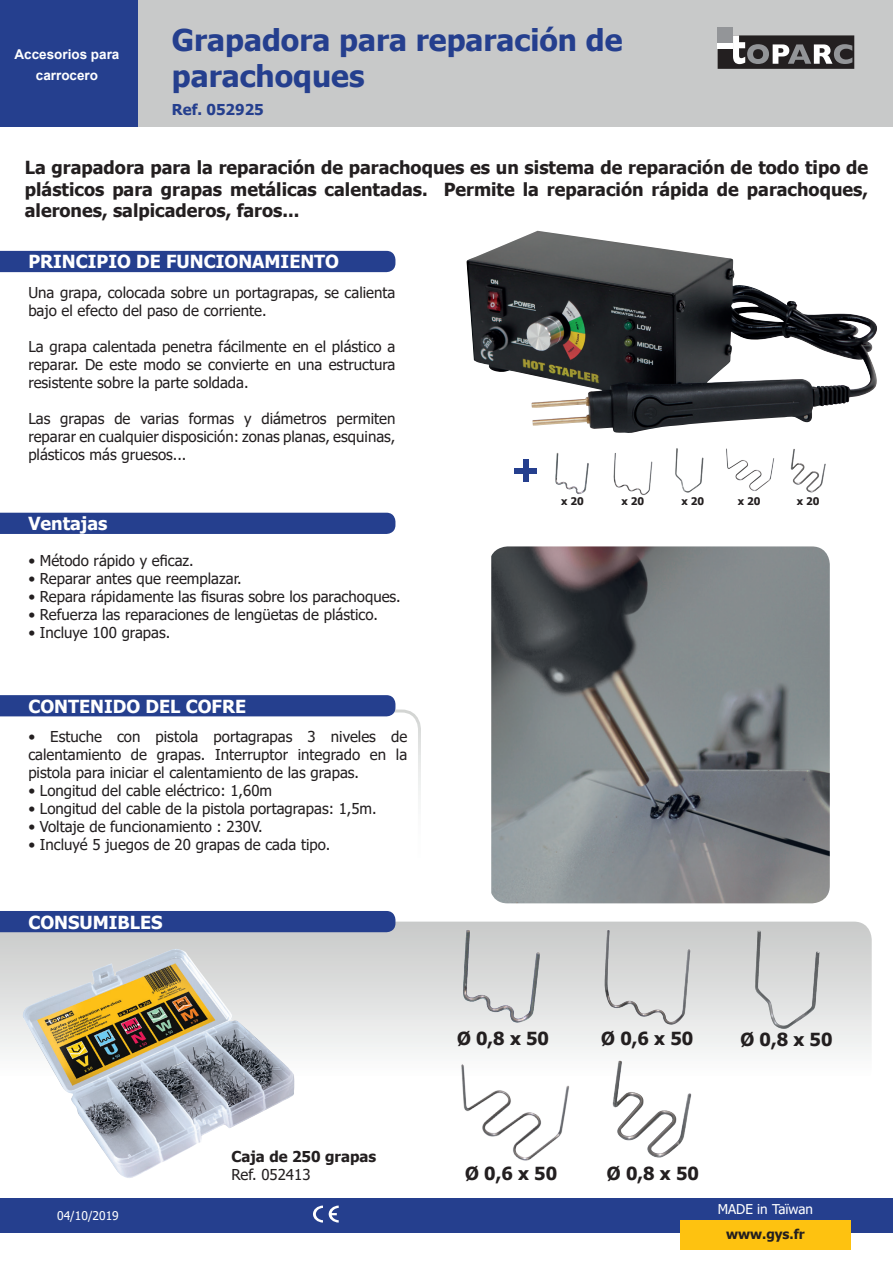
<style>
.page{position:relative;width:893px;height:1263px;background:#fff}
.page>*{position:absolute;margin:0;border:0;box-sizing:border-box;transform-origin:0 0}
.t1{font:700 30px/36px "Tahoma";color:#253f8e}
.t2{font:700 18px/21.6px "Tahoma";color:#231f20;text-align:justify}
.t3{font:700 18px "Tahoma";color:#fff}
.t4{font:15px/18px "Tahoma";color:#231f20;text-align:justify}
.t5{font:700 15px "Tahoma";color:#231f20}
.t6{font:700 15px "Tahoma";color:#253f8e}
.t7{font:700 13.5px/21px "Arial";color:#fff;text-align:center}
.t8{font:13.5px "Tahoma";color:#fff}
.t9{font:700 13.5px "Tahoma";color:#231f20}
.t10{font:12px "Tahoma";color:#fff}
.t11{font:700 10.5px "Tahoma";color:#231f20}
</style>
<div class="page">
<div style="left:137px;top:0;width:756px;height:127px;background:#c8c9c9"></div>
<div style="left:0;top:1198px;width:893px;height:34px;background:#253f8e"></div>
<div style="left:0;top:0;width:137px;height:127px;background:#253f8e"></div>
<div style="left:680px;top:1220px;width:170px;height:30px;background:#fec210"></div>
<svg style="left:0;top:921px;width:872px;height:132px"></svg>
<svg style="left:0;top:709px;width:421px;height:90px"></svg>
<div style="left:0;top:695px;width:395px;height:21px;background:#253f8e"></div>
<div style="left:0;top:251px;width:395px;height:21px;background:#253f8e"></div>
<div style="left:0;top:513px;width:395px;height:21px;background:#253f8e"></div>
<svg style="left:514px;top:459px;width:23px;height:23px"></svg>
<div style="left:0;top:911px;width:395px;height:21px;background:#253f8e"></div>
<svg style="left:313px;top:1205px;width:10px;height:17px"></svg>
<svg style="left:329px;top:1205px;width:10px;height:17px"></svg>
<img style="left:22px;top:949px;width:273px;height:229px">
<img style="left:461px;top:1064px;width:109px;height:97px">
<img style="left:612px;top:1060px;width:80px;height:98px">
<img style="left:601px;top:928px;width:93px;height:98px">
<img style="left:461px;top:928px;width:83px;height:98px">
<img style="left:751px;top:928px;width:71px;height:104px">
<img style="left:491px;top:546px;width:339px;height:357px">
<img style="left:466px;top:231px;width:411px;height:202px">
<img style="left:726px;top:448px;width:49px;height:43px">
<img style="left:790px;top:449px;width:36px;height:44px">
<img style="left:613px;top:453px;width:40px;height:42px">
<img style="left:555px;top:452px;width:34px;height:43px">
<img style="left:675px;top:448px;width:29px;height:45px">
<div style="left:718px;top:35px;width:136px;height:34px;background:#231f20"></div>
<svg style="left:733px;top:35px;width:119px;height:29px"></svg>
<svg style="left:718px;top:42px;width:15px;height:6px"></svg>
<div style="left:718px;top:27px;width:15px;height:15px;background:#939598"></div>
<p class="t7" style="left:14px;top:44px;width:107px">Accesorios para carrocero</p>
<h1 class="t1" style="left:172px;top:24px;width:452px">Grapadora para reparación de parachoques</h1>
<p class="t6" style="left:172px;top:99px;width:93px">Ref. 052925</p>
<p class="t2" style="left:25px;top:158px;width:845px">La grapadora para la reparación de parachoques es un sistema de reparación de todo tipo de plásticos para grapas metálicas calentadas. Permite la reparación rápida de parachoques, alerones, salpicaderos, faros...</p>
<p class="t3" style="left:28px;top:249px;width:312px">PRINCIPIO DE FUNCIONAMIENTO</p>
<p class="t4" style="left:28px;top:284px;width:369px">Una grapa, colocada sobre un portagrapas, se calienta bajo el efecto del paso de corriente.</p>
<p class="t4" style="left:28px;top:338px;width:369px">La grapa calentada penetra fácilmente en el plástico a reparar. De este modo se convierte en una estructura resistente sobre la parte soldada.</p>
<p class="t4" style="left:28px;top:410px;width:369px">Las grapas de varias formas y diámetros permiten reparar en cualquier disposición: zonas planas, esquinas, plásticos más gruesos...</p>
<p class="t3" style="left:28px;top:511px;width:81px">Ventajas</p>
<p class="t4" style="left:28px;top:552px;width:167px">• Método rápido y eficaz.</p>
<p class="t4" style="left:28px;top:570px;width:215px">• Reparar antes que reemplazar.</p>
<p class="t4" style="left:28px;top:588px;width:374px">• Repara rápidamente las fisuras sobre los parachoques.</p>
<p class="t4" style="left:28px;top:606px;width:351px">• Refuerza las reparaciones de lengüetas de plástico.</p>
<p class="t4" style="left:28px;top:624px;width:144px">• Incluye 100 grapas.</p>
<p class="t3" style="left:28px;top:693px;width:219px">CONTENIDO DEL COFRE</p>
<p class="t4" style="left:28px;top:729px;width:380px">• Estuche con pistola portagrapas 3 niveles de calentamiento de grapas. Interruptor integrado en la pistola para iniciar el calentamiento de las grapas.</p>
<p class="t4" style="left:28px;top:783px;width:245px">• Longitud del cable eléctrico: 1,60m</p>
<p class="t4" style="left:28px;top:801px;width:350px">• Longitud del cable de la pistola portagrapas: 1,5m.</p>
<p class="t4" style="left:28px;top:819px;width:236px">• Voltaje de funcionamiento : 230V.</p>
<p class="t4" style="left:28px;top:837px;width:303px">• Incluyé 5 juegos de 20 grapas de cada tipo.</p>
<p class="t3" style="left:28px;top:909px;width:136px">CONSUMIBLES</p>
<p class="t10" style="left:57px;top:1207px;width:63px">04/10/2019</p>
<p class="t5" style="left:232px;top:1146px;width:146px">Caja de 250 grapas</p>
<p class="t4" style="left:232px;top:1166px;width:80px">Ref. 052413</p>
<p class="t11" style="left:561px;top:493px;width:24px">x 20</p>
<p class="t11" style="left:621px;top:493px;width:24px">x 20</p>
<p class="t11" style="left:681px;top:493px;width:24px">x 20</p>
<p class="t11" style="left:738px;top:493px;width:24px">x 20</p>
<p class="t11" style="left:797px;top:493px;width:24px">x 20</p>
<p class="t2" style="left:457px;top:1029px;width:94px">Ø 0,8 x 50</p>
<p class="t2" style="left:601px;top:1029px;width:94px">Ø 0,6 x 50</p>
<p class="t2" style="left:740px;top:1029px;width:94px">Ø 0,8 x 50</p>
<p class="t2" style="left:465px;top:1163px;width:94px">Ø 0,6 x 50</p>
<p class="t2" style="left:607px;top:1163px;width:94px">Ø 0,8 x 50</p>
<p class="t8" style="left:718px;top:1200px;width:97px">MADE in Taïwan</p>
<p class="t9" style="left:726px;top:1225px;width:80px">www.gys.fr</p>
</div>
